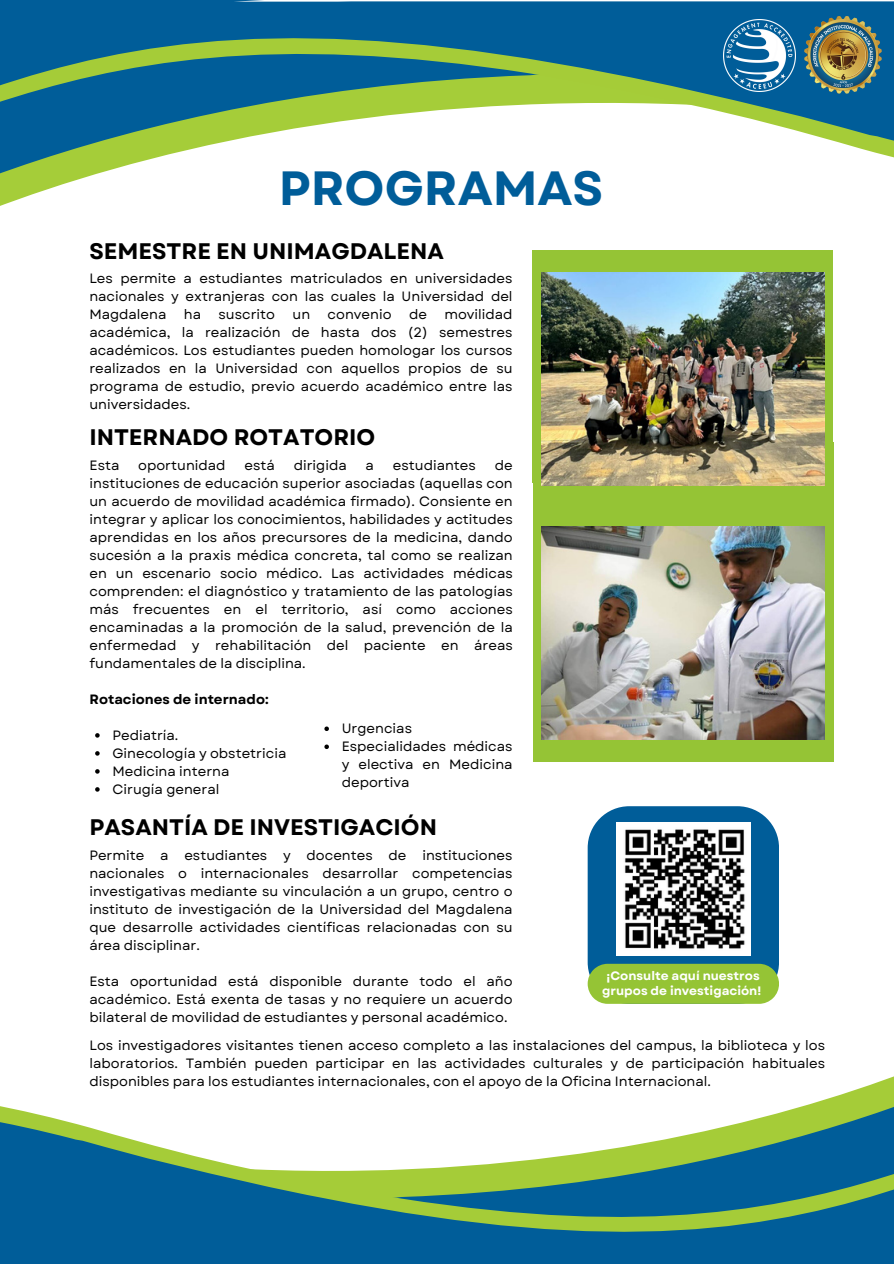
<style>
.page{position:relative;width:894px;height:1264px;background:#fff}
.page>*{position:absolute;margin:0;border:0;box-sizing:border-box;transform-origin:0 0}
.t1{font:700 48px "Garet";color:#005d99}
.t2{font:700 22.5px "Garet";color:#000}
.t3{font:13.5px/18px "Garet";color:#000;text-align:justify}
.t4{font:700 13.5px "Garet";color:#000}
.t5{font:700 12.15px/14.9px "Garet";color:#fff;text-align:center}
</style>
<div class="page">
<div style="left:0;top:1256px;width:582px;height:7px;background:#005d99"></div>
<div style="left:651px;top:1256px;width:242px;height:7px;background:#005d99"></div>
<svg style="left:0;top:1081px;width:893px;height:175px"></svg>
<div style="left:338px;top:2px;width:555px;height:9px;background:#005d99"></div>
<div style="left:0;top:0;width:264px;height:11px;background:#005d99"></div>
<svg style="left:0;top:11px;width:893px;height:187px"></svg>
<img style="left:723px;top:19px;width:72px;height:72px">
<img style="left:800px;top:13px;width:84px;height:84px">
<div style="left:533px;top:443px;width:300px;height:318px;background:#95c435"></div>
<div style="left:532px;top:249px;width:300px;height:233px;background:#95c435"></div>
<img style="left:541px;top:273px;width:283px;height:212px">
<img style="left:541px;top:526px;width:283px;height:213px">
<div style="left:587px;top:806px;width:191px;height:197px;background:#005d99;border-radius:42px"></div>
<svg style="left:587px;top:963px;width:191px;height:40px;background:#91c13d"></svg>
<img style="left:616px;top:822px;width:134px;height:133px">
<svg style="left:95px;top:733px;width:5px;height:4px"></svg>
<svg style="left:95px;top:751px;width:5px;height:4px"></svg>
<svg style="left:95px;top:769px;width:5px;height:4px"></svg>
<svg style="left:95px;top:787px;width:5px;height:4px"></svg>
<svg style="left:324px;top:726px;width:5px;height:5px"></svg>
<svg style="left:324px;top:744px;width:5px;height:5px"></svg>
<h1 class="t1" style="left:279px;top:153px;width:326px">PROGRAMAS</h1>
<h2 class="t2" style="left:89px;top:235px;width:356px">SEMESTRE EN UNIMAGDALENA</h2>
<p class="t3" style="left:89px;top:270px;width:424px">Les permite a estudiantes matriculados en universidades nacionales y extranjeras con las cuales la Universidad del Magdalena</p>
<p class="t3" style="left:89px;top:306px;width:424px;text-indent:355px">movilidad académica, la realización de hasta dos (2) semestres académicos. Los estudiantes pueden homologar los cursos realizados en la Universidad con aquellos propios de su programa de estudio, previo acuerdo académico entre las universidades.</p>
<p class="t3" style="left:184px;top:306px;width:19px">ha</p>
<p class="t3" style="left:218px;top:306px;width:58px">suscrito</p>
<p class="t3" style="left:292px;top:306px;width:19px">un</p>
<p class="t3" style="left:327px;top:306px;width:65px">convenio</p>
<p class="t3" style="left:409px;top:306px;width:19px">de</p>
<p class="t2" style="left:89px;top:421px;width:287px">INTERNADO ROTATORIO</p>
<p class="t3" style="left:89px;top:456px;width:31px">Esta</p>
<p class="t3" style="left:138px;top:456px;width:89px">oportunidad</p>
<p class="t3" style="left:244px;top:456px;width:32px">está</p>
<p class="t3" style="left:294px;top:456px;width:54px">dirigida</p>
<p class="t3" style="left:365px;top:456px;width:10px">a</p>
<p class="t3" style="left:393px;top:456px;width:84px">estudiantes</p>
<p class="t3" style="left:89px;top:456px;width:424px;text-indent:405px">de instituciones de educación superior asociadas (aquellas con un acuerdo de movilidad académica firmado). Consiente en integrar y aplicar los conocimientos, habilidades y actitudes aprendidas en los años precursores de la medicina, dando sucesión a la praxis médica concreta, tal como se realizan en un escenario socio médico. Las actividades médicas comprenden: el diagnóstico y tratamiento de las patologías más frecuentes en el territorio, así como acciones encaminadas a la promoción de la salud, prevención de la enfermedad y rehabilitación del paciente en áreas fundamentales de la disciplina.</p>
<h2 class="t4" style="left:89px;top:689px;width:180px">Rotaciones de internado:</h2>
<p class="t3" style="left:112px;top:726px;width:67px">Pediatría.</p>
<p class="t3" style="left:112px;top:744px;width:175px">Ginecología y obstetricia</p>
<h3 class="t3" style="left:112px;top:762px;width:118px">Medicina interna</h3>
<p class="t3" style="left:112px;top:780px;width:108px">Cirugía general</p>
<p class="t2" style="left:89px;top:811px;width:349px">PASANTÍA DE INVESTIGACIÓN</p>
<p class="t3" style="left:341px;top:719px;width:72px">Urgencias</p>
<p class="t3" style="left:341px;top:737px;width:172px">Especialidades médicas y electiva en Medicina deportiva</p>
<p class="t3" style="left:89px;top:846px;width:424px">Permite a estudiantes y docentes de instituciones nacionales o internacionales desarrollar competencias investigativas mediante su vinculación a un grupo, centro o instituto de investigación de la Universidad del Magdalena que desarrolle actividades científicas relacionadas con su área disciplinar.</p>
<p class="t3" style="left:89px;top:972px;width:424px">Esta oportunidad está disponible durante todo el año académico. Está exenta de tasas y no requiere un acuerdo bilateral de movilidad de estudiantes y personal académico.</p>
<p class="t5" style="left:602px;top:968px;width:160px">¡Consulte aquí nuestros grupos de investigación!</p>
<p class="t3" style="left:89px;top:1035px;width:737px">Los investigadores visitantes tienen acceso completo a las instalaciones del campus, la biblioteca y los laboratorios. También pueden participar en las actividades culturales y de participación habituales disponibles para los estudiantes internacionales, con el apoyo de la Oficina Internacional.</p>
</div>
